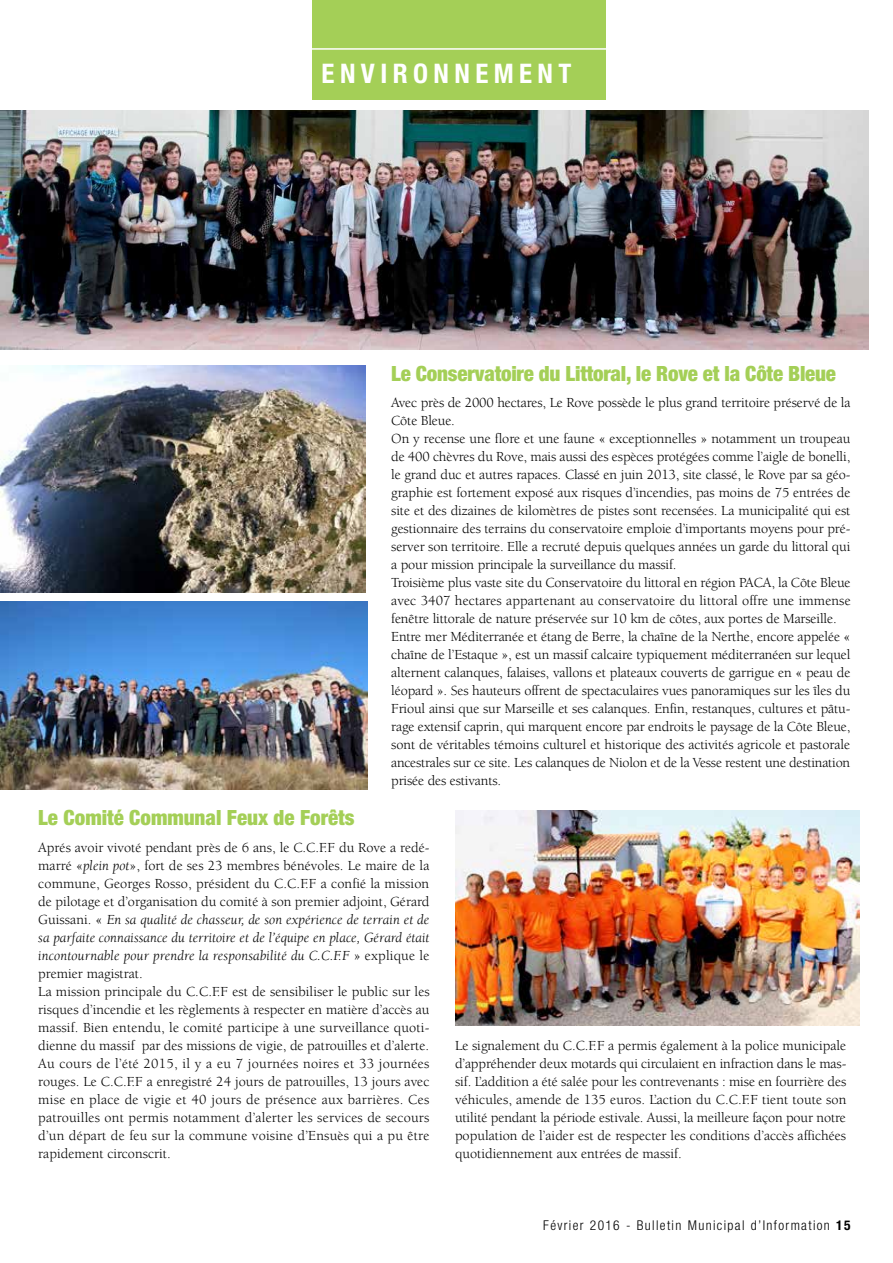
<style>
.page{position:relative;width:893px;height:1263px;background:#fff}
.page>*{position:absolute;margin:0;border:0;box-sizing:border-box;transform-origin:0 0}
.t1{font:700 condensed 27px "Helvetica Neue LT Std";letter-spacing:.2em;color:#fff}
.t2{font:900 condensed 21px "Helvetica Neue LT Std";letter-spacing:-.01em;color:#a4cf57}
.t3{font:14.25px/18px "Berkeley";letter-spacing:-.005em;color:#000}
.t4{font:300 condensed 13.5px "Helvetica Neue LT Std";letter-spacing:.1em;color:#000}
.s1{font-style:italic}
.s2{font-weight:700}
</style>
<div class="page">
<div style="left:312px;top:0;width:294px;height:99px;background:#a4cf57"></div>
<hr style="left:0;top:48px;width:893px;height:2px;background:#fff">
<img style="left:455px;top:810px;width:405px;height:216px">
<img style="left:0;top:366px;width:366px;height:227px">
<img style="left:0;top:602px;width:368px;height:188px">
<img style="left:0;top:111px;width:869px;height:238px">
<h1 class="t1" style="left:322px;top:57px;width:251px">ENVIRONNN EMENT</h1>
<h2 class="t2" style="left:391px;top:360px;width:446px">Le Conservatoire du Littoral, le Rove et la Côte Bleue</h2>
<p class="t3" style="left:391px;top:394px;width:461px">Avec près de 2000 hectares, Le Rove possède le plus grand territoire préservé de la Côte Bleue.<br>On y recense une flore et une faune « exceptionnelles » notamment un troupeau de 400 chèvres du Rove, mais aussi des espèces protégées comme l’aigle de bonelli, le grand duc et autres rapaces. Classé en juin 2013, site classé, le Rove par sa géo&shy;graphie est fortement exposé aux risques d’incendies, pas moins de 75 entrées de site et des dizaines de kilomètres de pistes sont recensées. La municipalité qui est gestionnaire des terrains du conservatoire emploie d’importants moyens pour pré&shy;server son territoire. Elle a recruté depuis quelques années un garde du littoral qui a pour mission principale la surveillance du massif.<br>Troisième plus vaste site du Conservatoire du littoral en région PACA, la Côte Bleue avec 3407 hectares appartenant au conservatoire du littoral offre une immense fenêtre littorale de nature préservée sur 10 km de côtes, aux portes de Marseille.<br>Entre mer Méditerranée et étang de Berre, la chaîne de la Nerthe, encore appelée « chaîne de l’Estaque », est un massif calcaire typiquement méditerranéen sur lequel alternent calanques, falaises, vallons et plateaux couverts de garrigue en « peau de léopard ». Ses hauteurs offrent de spectaculaires vues panoramiques sur les îles du Frioul ainsi que sur Marseille et ses calanques. Enfin, restanques, cultures et pâtu&shy;rage extensif caprin, qui marquent encore par endroits le paysage de la Côte Bleue, sont de véritables témoins culturel et historique des activités agricole et pastorale ancestrales sur ce site. Les calanques de Niolon et de la Vesse restent une destination prisée des estivants.</p>
<h2 class="t2" style="left:38px;top:805px;width:318px">Le Comité Communal Feux de Forêts</h2>
<p class="t3" style="left:38px;top:838px;width:393px">Aprés avoir vivoté pendant près de 6 ans, le C.C.F.F du Rove a redé&shy;marré «<span class="s1">plein pot</span>», fort de ses 23 membres bénévoles. Le maire de la commune, Georges Rosso, président du C.C.F.F a confié la mission de pilotage et d’organisation du comité à son premier adjoint, Gérard Guissani. « <span class="s1">En sa qualité de chasseur, de son expérience de terrain et de sa parfaite connaissance du territoire et de l’équipe en place, Gérard était incontournable pour prendre la responsabilité du C.C.F.F</span> » explique le premier magistrat.<br>La mission principale du C.C.F.F est de sensibiliser le public sur les risques d’incendie et les règlements à respecter en matière d’accès au massif. Bien entendu, le comité participe à une surveillance quoti&shy;dienne du massif par des missions de vigie, de patrouilles et d’alerte.<br>Au cours de l’été 2015, il y a eu 7 journées noires et 33 journées rouges. Le C.C.F.F a enregistré 24 jours de patrouilles, 13 jours avec mise en place de vigie et 40 jours de présence aux barrières. Ces patrouilles ont permis notamment d’alerter les services de secours d’un départ de feu sur la commune voisine d’Ensuès qui a pu être rapidement circonscrit.</p>
<p class="t3" style="left:455px;top:1036px;width:393px;text-align:justify">Le signalement du C.C.F.F a permis également à la police municipale d’appréhender deux motards qui circulaient en infraction dans le mas&shy;sif. L’addition a été salée pour les contrevenants : mise en fourrière des véhicules, amende de 135 euros. L’action du C.C.F.F tient toute son utilité pendant la période estivale. Aussi, la meilleure façon pour notre population de l’aider est de respecter les conditions d’accès affichées quotidiennement aux entrées de massif.</p>
<p class="t4" style="left:543px;top:1217px;width:309px">Février 2016 - Bulletin Municipal d’Information <span class="s2">15</span></p>
</div>
